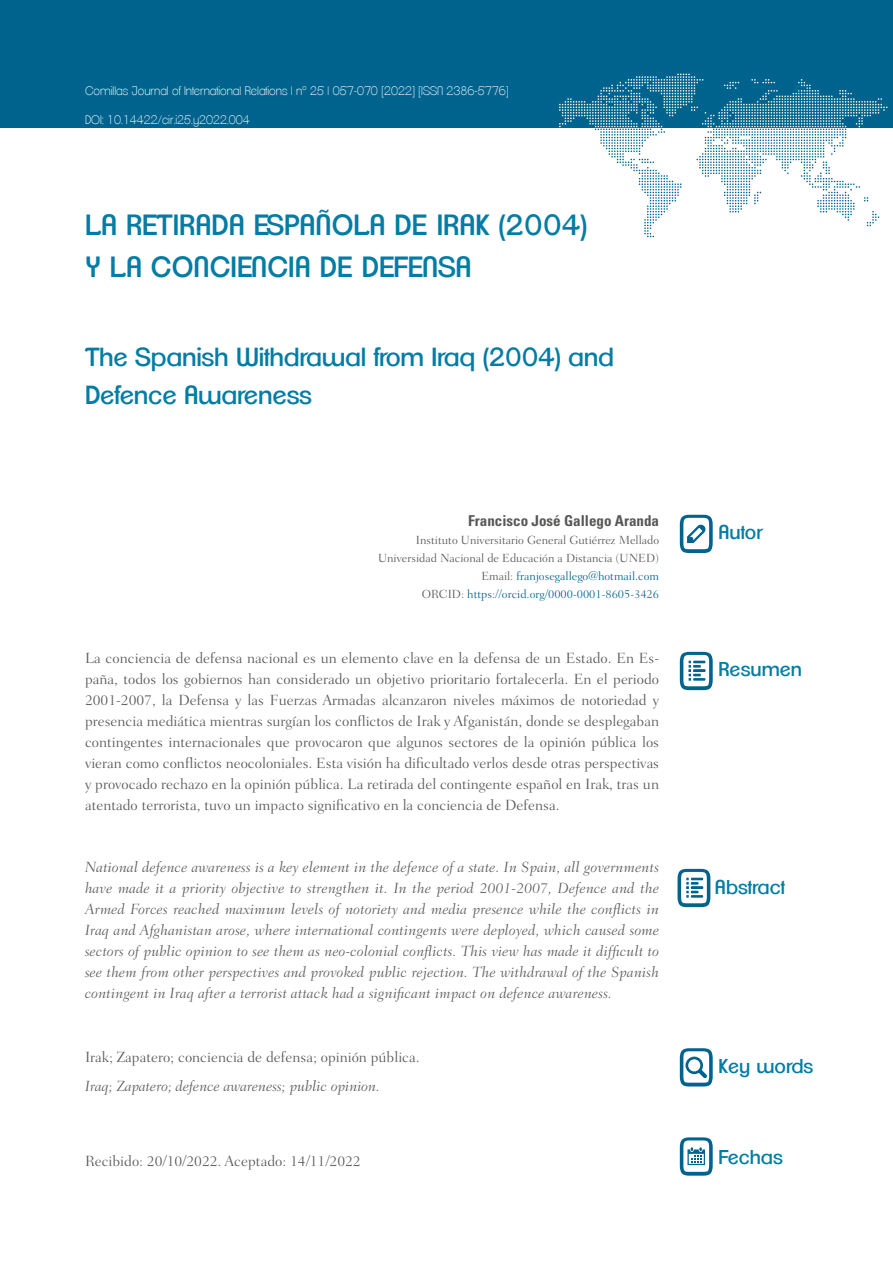
<style>
.page{position:relative;width:893px;height:1263px;background:#fff}
.page>*{position:absolute;margin:0;border:0;box-sizing:border-box;transform-origin:0 0}
._01_titulo_Sp{font:28.5px/42px "Clemente P Dai";color:#007ca5}
._02_titulo_eng{font:25.5px/38.2px "Clemente P Dai";letter-spacing:-.01em;color:#007ca5}
.t1{font:19.5px "Clemente P Dai";color:#007ca5}
.t2{font:300 15px/21px "Fairfield LH";color:#575756;text-align:justify}
.t3{font:italic 300 15px/21px "Fairfield LH";letter-spacing:.01em;color:#575756;text-align:justify}
._03_autor{font:700 condensed 15px "Univers";color:#575756}
.t4{font:200 12px "Clemente P Dac";color:#fff}
.t5{font:300 12px "Fairfield LH";color:#575756}
.t6{font:300 12px "Fairfield LH";color:#00638e}
.t7{font:200 12px "Clemente P Dac";color:#007ca5}
.s1{color:#575756}
</style>
<div class="page">
<div style="left:0;top:0;width:893px;height:128px;background:#00638e"></div>
<svg style="left:559px;top:74px;width:328px;height:163px"></svg>
<svg style="left:680px;top:515px;width:33px;height:38px"></svg>
<svg style="left:677px;top:869px;width:33px;height:38px"></svg>
<svg style="left:680px;top:1137px;width:33px;height:39px"></svg>
<svg style="left:680px;top:652px;width:33px;height:38px"></svg>
<svg style="left:680px;top:1048px;width:33px;height:38px"></svg>
<p class="t4" style="left:85px;top:83px;width:425px">Comillas Journal of International Relations | nº 25 | 057-070 [2022] [ISSN 2386-5776]</p>
<p class="t7" style="left:794px;top:83px;width:15px">57</p>
<p class="t4" style="left:85px;top:113px;width:166px">DOI: 10.14422/cir.i25.y2022.004</p>
<p class="_01_titulo_Sp" style="left:85px;top:204px;width:504px">LA RETIRADA ESPAÑOLA DE IRAK (2004)<br>Y LA CONCIENCIA DE DEFENSA</p>
<p class="_02_titulo_eng" style="left:85px;top:337px;width:531px">The Spanish Withdrawal from Iraq (2004) and<br>Defence Awareness</p>
<p class="_03_autor" style="left:468px;top:512px;width:192px">Francisco José Gallego Aranda</p>
<p class="t5" style="left:416px;top:534px;width:245px">Instituto Universitario General Gutiérrez Mellado</p>
<p class="t5" style="left:378px;top:552px;width:283px">Universidad Nacional de Educación a Distancia (UNED)</p>
<p class="t6" style="left:481px;top:570px;width:179px"><span class="s1">Email:</span> franjosegallego@hotmail.com</p>
<p class="t6" style="left:422px;top:588px;width:239px"><span class="s1">ORCID:</span> https://orcid.org/0000-0001-8605-3426</p>
<p class="t2" style="left:85px;top:648px;width:576px">La conciencia de defensa nacional es un elemento clave en la defensa de un Estado. En Es&shy;paña, todos los gobiernos han considerado un objetivo prioritario fortalecerla. En el periodo 2001-2007, la Defensa y las Fuerzas Armadas alcanzaron niveles máximos de notoriedad y presencia mediática mientras surgían los conflictos de Irak y Afganistán, donde se desplegaban contingentes internacionales que provocaron que algunos sectores de la opinión pública los vieran como conflictos neocoloniales. Esta visión ha dificultado verlos desde otras perspectivas y provocado rechazo en la opinión pública. La retirada del contingente español en Irak, tras un atentado terrorista, tuvo un impacto significativo en la conciencia de Defensa.</p>
<p class="t3" style="left:85px;top:857px;width:576px">National defence awareness is a key element in the defence of a state. In Spain, all governments have made it a priority objective to strengthen it. In the period 2001-2007, Defence and the Armed Forces reached maximum levels of notoriety and media presence while the conflicts in Iraq and Afghanistan arose, where international contingents were deployed, which caused some sectors of public opinion to see them as neo-colonial conflicts. This view has made it difficult to see them from other perspectives and provoked public rejection. The withdrawal of the Spanish contingent in Iraq after a terrorist attack had a significant impact on defence awareness.</p>
<p class="t2" style="left:85px;top:1046px;width:336px">Irak; Zapatero; conciencia de defensa; opinión pública.</p>
<p class="t3" style="left:85px;top:1076px;width:297px">Iraq; Zapatero; defence awareness; public opinion.</p>
<p class="t1" style="left:718px;top:520px;width:47px">Autor</p>
<p class="t1" style="left:718px;top:658px;width:85px">Resumen</p>
<p class="t1" style="left:715px;top:875px;width:72px">Abstract</p>
<p class="t1" style="left:718px;top:1054px;width:96px">Key words</p>
<p class="t2" style="left:85px;top:1151px;width:277px">Recibido: 20/10/2022. Aceptado: 14/11/2022</p>
<p class="t1" style="left:718px;top:1145px;width:66px">Fechas</p>
</div>
